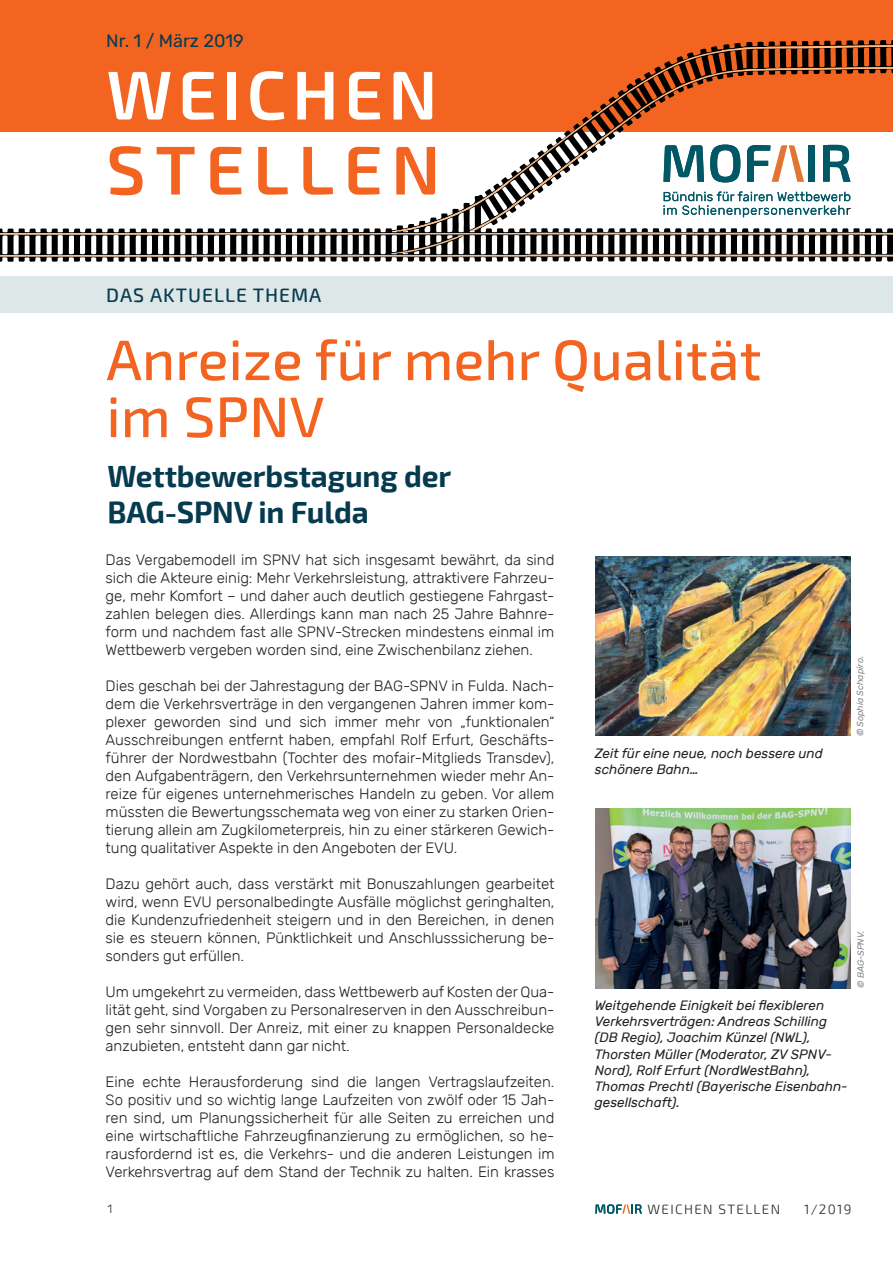
<style>
.page{position:relative;width:893px;height:1263px;background:#fff}
.page>*{position:absolute;margin:0;border:0;box-sizing:border-box;transform-origin:0 0}
.t1{font:600 69px "Exo 2";letter-spacing:.075em;color:#fff}
.t2{font:600 69px "Exo 2";letter-spacing:.135em;color:#f36421}
.t3{font:500 57px/57px "Exo 2";color:#f36421}
.t4{font:700 30px/36px "Exo 2";letter-spacing:-.005em;color:#063b4f}
.t5{font:500 19.5px "Exo 2";letter-spacing:.05em;color:#063b4f}
.t6{font:18px "Rubik";color:#063b4f}
.t7{font:300 15px/18px "Rubik";letter-spacing:-.005em;color:#231f20;text-align:justify}
.t8{font:italic 13.5px/16.2px "Rubik";color:#231f20}
.t9{font:300 13.5px "Exo 2";letter-spacing:.1em;color:#231f20}
.t10{font:300 12px "Rubik";color:#231f20}
.t11{font:italic 9px "Rubik";color:#808285}
</style>
<div class="page">
<svg style="left:595px;top:1204px;width:47px;height:10px"></svg>
<div style="left:0;top:277px;width:893px;height:36px;background:#dde7e8"></div>
<div style="left:0;top:0;width:893px;height:132px;background:#f36421"></div>
<svg style="left:0;top:40px;width:893px;height:222px"></svg>
<img style="left:595px;top:556px;width:255px;height:180px">
<img style="left:595px;top:808px;width:256px;height:180px">
<p class="t6" style="left:106px;top:30px;width:139px">Nr. 1 / März 2019</p>
<h1 class="t1" style="left:106px;top:54px;width:333px">WEICHEN</h1>
<h1 class="t2" style="left:106px;top:129px;width:336px">STELLEN</h1>
<h3 class="t5" style="left:106px;top:283px;width:217px">DAS AKTUELLE THEMA</h3>
<h2 class="t3" style="left:106px;top:333px;width:657px">Anreize für mehr Qualität im SPNV</h2>
<h3 class="t4" style="left:107px;top:459px;width:345px">Wettbewerbstagung der<br>BAG-SPNV in Fulda</h3>
<p class="t7" style="left:106px;top:551px;width:450px">Das Vergabemodell im SPNV hat sich insgesamt bewährt, da sind sich die Akteure einig: Mehr Verkehrsleistung, attraktivere Fahrzeu&shy;ge, mehr Komfort – und daher auch deutlich gestiegene Fahrgast&shy;zahlen belegen dies. Allerdings kann man nach 25 Jahre Bahnre&shy;form und nachdem fast alle SPNV-Strecken mindestens einmal im Wettbewerb vergeben worden sind, eine Zwischenbilanz ziehen.</p>
<p class="t7" style="left:106px;top:677px;width:450px">Dies geschah bei der Jahrestagung der BAG-SPNV in Fulda. Nach&shy;dem die Verkehrsverträge in den vergangenen Jahren immer kom&shy;plexer geworden sind und sich immer mehr von „funktionalen“ Ausschreibungen entfernt haben, empfahl Rolf Erfurt, Geschäfts&shy;führer der Nordwestbahn (Tochter des mofair-Mitglieds Transdev), den Aufgabenträgern, den Verkehrsunternehmen wieder mehr An&shy;reize für eigenes unternehmerisches Handeln zu geben. Vor allem müssten die Bewertungsschemata weg von einer zu starken Orien&shy;tierung allein am Zugkilometerpreis, hin zu einer stärkeren Gewich&shy;tung qualitativer Aspekte in den Angeboten der EVU.</p>
<p class="t7" style="left:106px;top:875px;width:450px">Dazu gehört auch, dass verstärkt mit Bonuszahlungen gearbeitet wird, wenn EVU personalbedingte Ausfälle möglichst geringhalten, die Kundenzufriedenheit steigern und in den Bereichen, in denen sie es steuern können, Pünktlichkeit und Anschlusssicherung be&shy;sonders gut erfüllen.</p>
<p class="t7" style="left:106px;top:983px;width:450px">Um umgekehrt zu vermeiden, dass Wettbewerb auf Kosten der Qua&shy;lität geht, sind Vorgaben zu Personalreserven in den Ausschreibun&shy;gen sehr sinnvoll. Der Anreiz, mit einer zu knappen Personaldecke anzubieten, entsteht dann gar nicht.</p>
<p class="t7" style="left:106px;top:1073px;width:450px">Eine echte Herausforderung sind die langen Vertragslaufzeiten.<br>So positiv und so wichtig lange Laufzeiten von zwölf oder 15 Jah&shy;ren sind, um Planungssicherheit für alle Seiten zu erreichen und eine wirtschaftliche Fahrzeugfinanzierung zu ermöglichen, so he&shy;rausfordernd ist es, die Verkehrs- und die anderen Leistungen im Verkehrsvertrag auf dem Stand der Technik zu halten. Ein krasses</p>
<p class="t10" style="left:107px;top:1202px;width:6px">1</p>
<p class="t8" style="left:595px;top:745px;width:229px">Zeit für eine neue, noch bessere und schönere Bahn…</p>
<p class="t11" style="left:855px;top:736px;width:82px;rotate:-90deg">© Sophia Schapiro.</p>
<p class="t8" style="left:595px;top:997px;width:254px">Weitgehende Einigkeit bei flexibleren Verkehrsverträgen: Andreas Schilling (DB Regio), Joachim Künzel (NWL), Thorsten Müller (Moderator, ZV SPNV-Nord), Rolf Erfurt (NordWestBahn), Thomas Prechtl (Bayerische Eisenbahn&shy;gesellschaft).</p>
<p class="t11" style="left:856px;top:988px;width:58px;rotate:-90deg">© BAG-SPNV.</p>
<p class="t9" style="left:647px;top:1201px;width:134px">WEICHEN STELLEN</p>
<p class="t9" style="left:804px;top:1201px;width:49px">1/2019</p>
</div>
